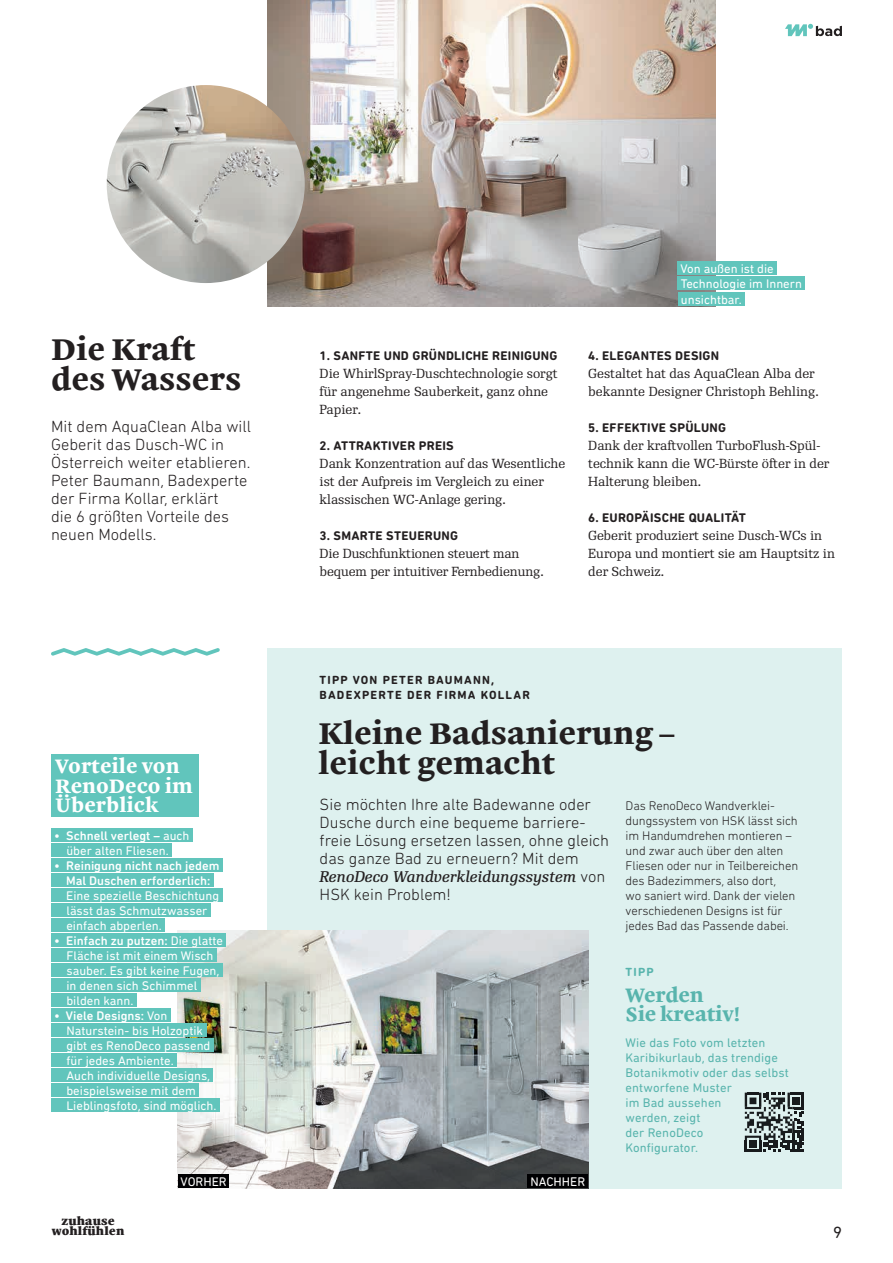
<style>
.page{position:relative;width:893px;height:1263px;background:#fff}
.page>*{position:absolute;margin:0;border:0;box-sizing:border-box;transform-origin:0 0}
.t1{font:700 30px/30px "Malabar LTW02";color:#231f20}
.t2{font:700 19.5px/19.5px "Malabar LTW02";color:#fff}
.t3{font:700 19.5px/19.5px "Malabar LTW02";letter-spacing:-.01em;color:#58b4ad}
.t4{font:300 16.5px/18px "DIN Next Rounded LT Pro";color:#231f20}
.t5{font:16.5px "DIN Next Rounded LT Pro";color:#231f20}
.t6{font:italic 15px "Re Public Text";color:#231f20}
.t7{font:12.75px/18px "Re Public";color:#231f20}
.t8{font:12.75px/15px "DIN Next Rounded LT Pro";color:#fff}
.t9{font:300 12.75px/15px "DIN Next Rounded LT Pro";letter-spacing:-.01em;color:#231f20}
.t10{font:12.75px/15px "DIN Next Rounded LT Pro";letter-spacing:.01em;color:#58b4ad}
.t11{font:700 12.75px "DIN Next Rounded LT Pro";letter-spacing:.02em;color:#231f20}
.t12{font:500 12.75px/15px "DIN Next Rounded LT Pro";color:#fff;text-align:center}
.t13{font:700 12px/15px "DIN Next Rounded LT Pro";letter-spacing:.1em;color:#231f20}
.t14{font:700 12px "DIN Next Rounded LT Pro";color:#58b4ad}
.t15{font:800 11.1px/10.2px "Malabar LTW02";letter-spacing:.01em;color:#231f20;text-align:center}
.s1{font-weight:500}
.s2{font-family:"DIN Next Rounded LT Pro";font-weight:300;font-style:normal;font-size:16.5px}
</style>
<div class="page">
<div style="left:267px;top:648px;width:575px;height:540px;background:#def1ef"></div>
<svg style="left:51px;top:648px;width:169px;height:8px"></svg>
<img style="left:267px;top:0;width:448px;height:306px">
<svg style="left:745px;top:1092px;width:59px;height:60px"></svg>
<img style="left:178px;top:930px;width:410px;height:258px">
<div style="left:178px;top:1174px;width:50px;height:14px;background:#000002"></div>
<div style="left:527px;top:1174px;width:61px;height:14px;background:#000002"></div>
<div style="left:51px;top:828px;width:142px;height:14px;background:#61c5bc"></div>
<div style="left:51px;top:843px;width:121px;height:14px;background:#61c5bc"></div>
<div style="left:51px;top:858px;width:171px;height:14px;background:#61c5bc"></div>
<div style="left:51px;top:873px;width:163px;height:14px;background:#61c5bc"></div>
<div style="left:51px;top:888px;width:171px;height:14px;background:#61c5bc"></div>
<div style="left:51px;top:903px;width:159px;height:14px;background:#61c5bc"></div>
<div style="left:51px;top:918px;width:114px;height:14px;background:#61c5bc"></div>
<div style="left:51px;top:933px;width:175px;height:14px;background:#61c5bc"></div>
<div style="left:51px;top:948px;width:166px;height:14px;background:#61c5bc"></div>
<div style="left:51px;top:963px;width:171px;height:14px;background:#61c5bc"></div>
<div style="left:51px;top:978px;width:149px;height:14px;background:#61c5bc"></div>
<div style="left:51px;top:993px;width:85px;height:14px;background:#61c5bc"></div>
<div style="left:51px;top:1008px;width:119px;height:14px;background:#61c5bc"></div>
<div style="left:51px;top:1023px;width:155px;height:14px;background:#61c5bc"></div>
<div style="left:51px;top:1038px;width:163px;height:14px;background:#61c5bc"></div>
<div style="left:51px;top:1053px;width:125px;height:14px;background:#61c5bc"></div>
<div style="left:51px;top:1068px;width:162px;height:14px;background:#61c5bc"></div>
<div style="left:51px;top:1083px;width:148px;height:14px;background:#61c5bc"></div>
<div style="left:51px;top:1098px;width:168px;height:14px;background:#61c5bc"></div>
<div style="left:51px;top:754px;width:147px;height:63px;background:#61c5bc"></div>
<img style="left:107px;top:85px;width:198px;height:198px;border-radius:99px">
<div style="left:678px;top:261px;width:99px;height:13px;background:#61c5bc"></div>
<div style="left:678px;top:277px;width:127px;height:13px;background:#61c5bc"></div>
<div style="left:678px;top:292px;width:67px;height:14px;background:#61c5bc"></div>
<svg style="left:785px;top:24px;width:57px;height:12px"></svg>
<img style="left:745px;top:1097px;width:47px;height:38px">
<h1 class="t1" style="left:51px;top:333px;width:192px">Die Kraft des Wassers</h1>
<p class="t4" style="left:51px;top:417px;width:201px">Mit dem AquaClean Alba will<br>Geberit das Dusch-WC in<br>Österreich weiter etablieren.<br>Peter Baumann, Badexperte der Firma Kollar, erklärt<br>die 6 größten Vorteile des neuen Modells.</p>
<h2 class="t2" style="left:55px;top:756px;width:139px">Vorteile von<br>RenoDeco im<br>Überblick</h2>
<p class="t8" style="left:66px;top:828px;width:125px;text-indent:-12px"><span class="s1">• Schnell verlegt –</span> auch über alten Fliesen.</p>
<p class="t12" style="left:54px;top:858px;width:167px">• Reinigung nicht nach jedem<br>Mal Duschen erforderlich:</p>
<p class="t8" style="left:66px;top:888px;width:154px">Eine spezielle Beschichtung lässt das Schmutzwasser einfach abperlen.</p>
<p class="t8" style="left:66px;top:933px;width:158px;text-indent:-12px"><span class="s1">• Einfach zu putzen:</span> Die glatte<br>Fläche ist mit einem Wisch sauber. Es gibt keine Fugen, in denen sich Schimmel bilden kann.</p>
<p class="t8" style="left:66px;top:1008px;width:152px;text-indent:-12px"><span class="s1">• Viele Designs:</span> Von<br>Naturstein- bis Holzoptik gibt es RenoDeco passend für jedes Ambiente.<br>Auch individuelle Designs, beispielsweise mit dem<br>Lieblingsfoto, sind möglich.</p>
<p class="t11" style="left:320px;top:348px;width:239px">1. SANFTE UND GRÜNDLICHE REINIGUNG</p>
<p class="t7" style="left:320px;top:364px;width:240px">Die WhirlSpray-Duschtechnologie sorgt für angenehme Sauberkeit, ganz ohne<br>Papier.</p>
<p class="t11" style="left:320px;top:438px;width:136px">2. ATTRAKTIVER PREIS</p>
<p class="t7" style="left:320px;top:454px;width:247px">Dank Konzentration auf das Wesent liche ist der Aufpreis im Vergleich zu einer klassischen WC-Anlage gering.</p>
<p class="t11" style="left:320px;top:528px;width:140px">3. SMARTE STEUERUNG</p>
<p class="t7" style="left:320px;top:545px;width:226px">Die Duschfunktionen steuert man bequem per intuitiver Fernbedienung.</p>
<p class="t8" style="left:680px;top:260px;width:123px;line-height:15.8px">Von außen ist die<br>Technologie im Innern unsichtbar.</p>
<p class="t11" style="left:588px;top:348px;width:133px">4. ELEGANTES DESIGN</p>
<p class="t7" style="left:588px;top:365px;width:232px">Gestaltet hat das AquaClean Alba der bekannte Designer Christoph Behling.</p>
<p class="t11" style="left:588px;top:420px;width:139px">5. EFFEKTIVE SPÜLUNG</p>
<p class="t7" style="left:588px;top:437px;width:243px">Dank der kraftvollen TurboFlush-Spül&shy;technik kann die WC-Bürste öfter in der<br>Halterung bleiben.</p>
<p class="t11" style="left:588px;top:510px;width:159px">6. EUROPÄISCHE QUALITÄT</p>
<p class="t7" style="left:588px;top:527px;width:248px">Geberit produziert seine Dusch-WCs in<br>Europa und montiert sie am Hauptsitz in der Schweiz.</p>
<p class="t13" style="left:320px;top:673px;width:212px">TIPP VON PETER BAUMANN,<br>BADEXPERTE DER FIRMA KOLLAR</p>
<h1 class="t1" style="left:319px;top:717px;width:357px">Kleine Badsanierung – leicht gemacht</h1>
<p class="t4" style="left:320px;top:795px;width:291px">Sie möchten Ihre alte Badewanne oder Dusche durch eine bequeme barriere&shy;freie Lösung ersetzen lassen, ohne gleich das ganze Bad zu erneuern? Mit dem</p>
<p class="t6" style="left:320px;top:868px;width:287px">RenoDeco Wandverkleidungssystem <span class="s2">von</span></p>
<p class="t4" style="left:320px;top:885px;width:133px">HSK kein Problem!</p>
<p class="t9" style="left:626px;top:798px;width:174px">Das RenoDeco Wandverklei&shy;dungssystem von HSK lässt sich im Handumdrehen montieren – und zwar auch über den alten<br>Fliesen oder nur in Teilbereichen des Badezimmers, also dort,<br>wo saniert wird. Dank der vielen verschiedenen Designs ist für jedes Bad das Passende dabei.</p>
<p class="t14" style="left:626px;top:965px;width:30px">TIPP</p>
<h2 class="t3" style="left:626px;top:984px;width:117px">Werden<br>Sie kreativ!</h2>
<p class="t10" style="left:626px;top:1035px;width:165px">Wie das Foto vom letzten<br>Karibikurlaub, das trendige<br>Botanikmotiv oder das selbst entworfene Muster<br>im Bad aussehen<br>werden, zeigt<br>der RenoDeco<br>Konfigurator.</p>
<p class="t15" style="left:52px;top:1215px;width:74px">zuhause wohlfühlen</p>
<p class="t8" style="left:181px;top:1174px;width:48px">VORHER</p>
<p class="t8" style="left:530px;top:1174px;width:56px">NACHHER</p>
<p class="t5" style="left:833px;top:1223px;width:10px">9</p>
</div>
